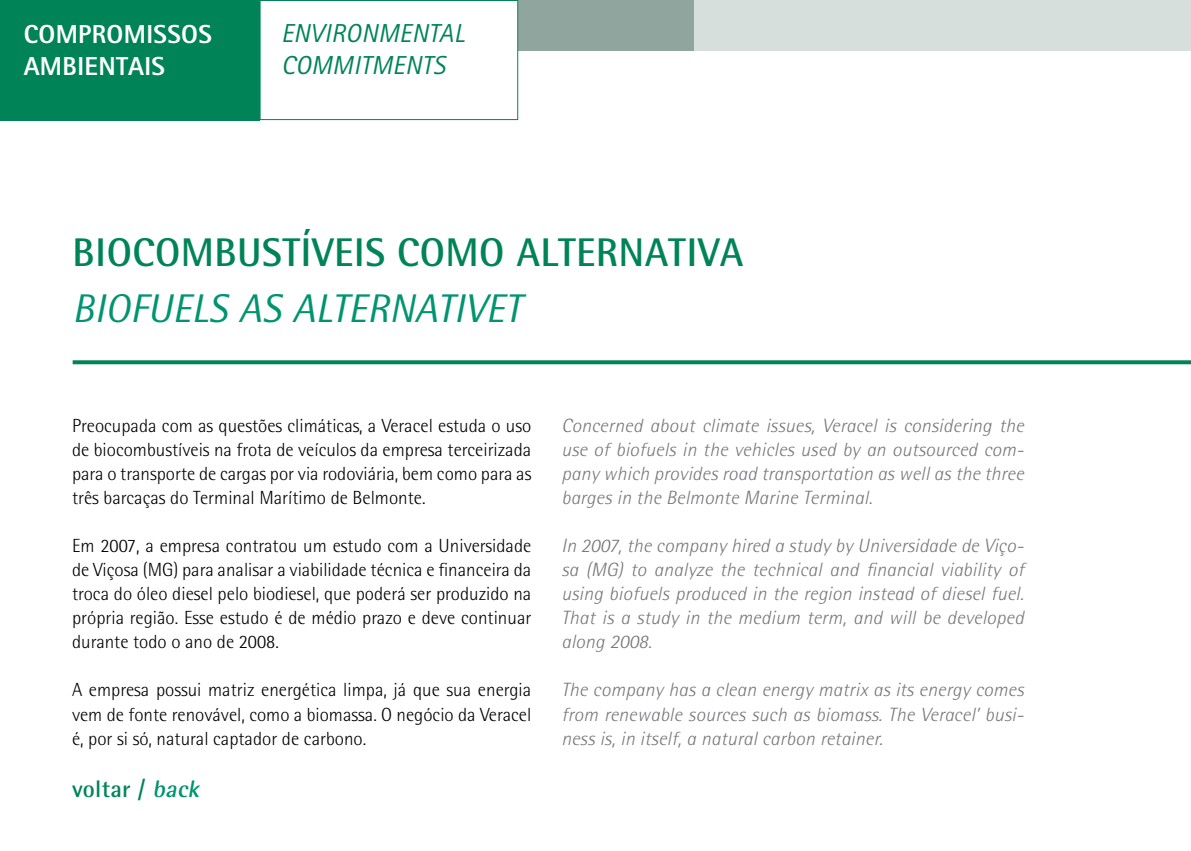
<style>
.page{position:relative;width:1191px;height:851px;background:#fff}
.page>*{position:absolute;margin:0;border:0;box-sizing:border-box;transform-origin:0 0}
.t1{font:700 40px "Rotis Semi Sans";letter-spacing:.01em;color:#008457}
.t2{font:italic 40px "Rotis Semi Sans";letter-spacing:.01em;color:#009470}
.t3{font:italic 26px/32px "Rotis Sans Serif";letter-spacing:.015em;color:#008457}
.t4{font:800 26px/32px "Rotis Sans Serif";letter-spacing:.015em;color:#fff}
.t5{font:700 24px "Rotis Semi Sans";color:#008457}
.t6{font:italic 300 19.2px/24px "Rotis Semi Sans";letter-spacing:.01em;color:#76787b;text-align:justify}
.t7{font:300 19px/24px "Rotis Semi Sans";color:#000;text-align:justify}
.s1{font-style:italic;color:#009470}
</style>
<div class="page">
<div style="left:620px;top:0;width:571px;height:51px;background:#d6dfdb"></div>
<div style="left:283px;top:0;width:411px;height:51px;background:#8fa59d"></div>
<div style="left:0;top:0;width:260px;height:120px;background:#008457"></div>
<div style="left:260px;top:0;width:258px;height:120px;background:#fff"></div>
<div style="left:260px;top:0;width:258px;height:120px;border:1px solid #008457"></div>
<svg style="left:73px;top:360px;width:1118px;height:4px;background:#128c62"></svg>
<h2 class="t4" style="left:24px;top:18px;width:190px">COMPROMISSOS<br>AMBIENTAIS</h2>
<h2 class="t3" style="left:281px;top:17px;width:185px">ENVIRONMENTAL<br>COMMITMENTS</h2>
<h1 class="t1" style="left:73px;top:227px;width:672px">BIOCOMBUSTÍVEIS COMO ALTERNATIVA</h1>
<h1 class="t2" style="left:73px;top:284px;width:450px">BIOFUELS AS ALTERNATIVET</h1>
<p class="t7" style="left:72px;top:414px;width:461px">Preocupada com as questões climáticas, a Veracel estuda o uso de biocombustíveis na frota de veículos da empresa terceirizada para o transporte de cargas por via rodoviária, bem como para as três barcaças do Terminal Marítimo de Belmonte.</p>
<p class="t7" style="left:72px;top:534px;width:461px">Em 2007, a empresa contratou um estudo com a Universidade de Viçosa (MG) para analisar a viabilidade técnica e financeira da troca do óleo diesel pelo biodiesel, que poderá ser produzido na própria região. Esse estudo é de médio prazo e deve continuar durante todo o ano de 2008.</p>
<p class="t7" style="left:72px;top:678px;width:461px">A empresa possui matriz energética limpa, já que sua energia vem de fonte renovável, como a biomassa. O negócio da Veracel é, por si só, natural captador de carbono.</p>
<p class="t5" style="left:72px;top:774px;width:134px">VOLTAR / <span class="s1">back</span></p>
<p class="t6" style="left:561px;top:413px;width:464px">Concerned about climate issues, Veracel is considering the use of biofuels in the vehicles used by an outsourced com&shy;pany which provides road transportation as well as the three barges in the Belmonte Marine Terminal.</p>
<p class="t6" style="left:561px;top:533px;width:464px">In 2007, the company hired a study by Universidade de Viço&shy;sa (MG) to analyze the technical and financial viability of using biofuels produced in the region instead of diesel fuel.<br>That is a study in the medium term, and will be developed along 2008.</p>
<p class="t6" style="left:561px;top:677px;width:464px">The company has a clean energy matrix as its energy comes from renewable sources such as biomass. The Veracel’ busi&shy;ness is, in itself, a natural carbon retainer.</p>
</div>
